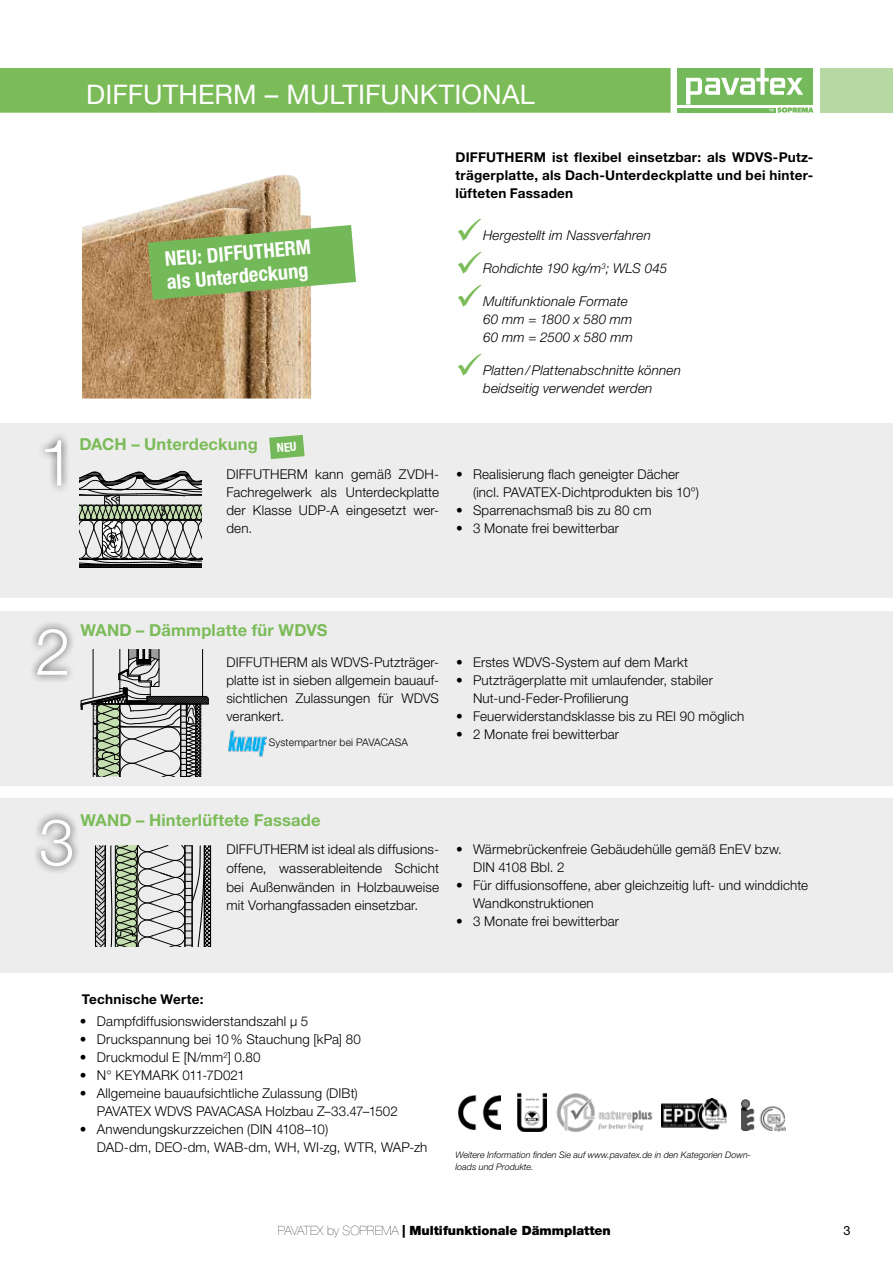
<style>
.page{position:relative;width:893px;height:1263px;background:#fff}
.page>*{position:absolute;margin:0;border:0;box-sizing:border-box;transform-origin:0 0}
.t1{font:300 64.65px "Helvetica Neue LT";color:#fff}
.t2{font:27px "Helvetica Neue LT";letter-spacing:.005em;color:#fff}
.t3{font:700 condensed 20.25px/23.1px "Helvetica Neue";color:#fff}
.t4{font:700 16.5px "Helvetica Neue LT Std";letter-spacing:.01em;color:#7bbb58}
.t5{font:300 13.5px/18px "Helvetica Neue LT";letter-spacing:.01em;color:#000}
.t6{font:italic 300 13.5px/18px "Helvetica Neue LT";letter-spacing:.01em;color:#000}
.t7{font:700 13.5px/18px "Helvetica Neue LT Std";letter-spacing:.02em;color:#000;text-align:justify}
.t8{font:900 12.75px "Helvetica Neue LT";color:#000}
.t9{font:12.75px "Helvetica Neue LT";color:#000}
.t10{font:300 10.5px "Helvetica Neue LT";letter-spacing:.015em;color:#000}
.t11{font:italic 300 9px/12px "Helvetica Neue LT";color:#000}
.s1{font-weight:900;font-stretch:condensed}
.s2{font-weight:200}
</style>
<div class="page">
<div style="left:0;top:68px;width:671px;height:45px;background:#7bbb58"></div>
<div style="left:820px;top:68px;width:73px;height:45px;background:#b6d9a3"></div>
<div style="left:677px;top:68px;width:136px;height:37px;background:#74b95b"></div>
<hr style="left:677px;top:108px;width:99px;height:4px;background:#74b95b">
<svg style="left:686px;top:68px;width:127px;height:45px"></svg>
<img style="left:82px;top:175px;width:229px;height:223px">
<svg style="left:148px;top:225px;width:208px;height:75px;background:#88b565"></svg>
<img style="left:458px;top:1095px;width:43px;height:34px">
<img style="left:517px;top:1093px;width:29px;height:38px">
<img style="left:662px;top:1099px;width:65px;height:31px">
<img style="left:741px;top:1099px;width:44px;height:32px">
<img style="left:556px;top:1093px;width:97px;height:39px">
<div style="left:0;top:611px;width:893px;height:174px;background:#ededed"></div>
<svg style="left:81px;top:649px;width:127px;height:137px"></svg>
<img style="left:228px;top:730px;width:39px;height:27px">
<div style="left:28px;top:620px;width:48px;height:64px;background:#000;opacity:.75"></div>
<div style="left:0;top:798px;width:893px;height:175px;background:#ededed"></div>
<svg style="left:95px;top:845px;width:117px;height:101px"></svg>
<div style="left:32px;top:810px;width:49px;height:65px;background:#000;opacity:.75"></div>
<div style="left:0;top:424px;width:893px;height:174px;background:#ededed"></div>
<hr style="left:80px;top:567px;width:122px;height:1px;background:#000">
<hr style="left:80px;top:598px;width:122px;height:1px;background:#000">
<svg style="left:79px;top:471px;width:124px;height:96px"></svg>
<div style="left:37px;top:431px;width:33px;height:63px;background:#000;opacity:.75"></div>
<svg style="left:269px;top:435px;width:36px;height:24px"></svg>
<h1 class="t1" style="left:39px;top:423px;width:37px">1</h1>
<h2 class="t2" style="left:86px;top:78px;width:450px">DIFFUTHERM – MULTIFUNKTIONAL</h2>
<h3 class="t3" style="left:164px;top:247px;width:148px;rotate:-5deg">NEU: DIFFUTHERM als Unterdeckung</h3>
<p class="t7" style="left:455px;top:148px;width:359px">DIFFUTHERM ist flexibel einsetzbar: als WDVS-Putz&shy;trägerplatte, als Dach-Unterdeckplatte und bei hinter&shy;lüfteten Fassaden</p>
<p class="t6" style="left:483px;top:226px;width:169px">Hergestellt im Nassverfahren</p>
<p class="t6" style="left:483px;top:259px;width:186px">Rohdichte 190 kg/m<sup>3</sup>; WLS 045</p>
<p class="t6" style="left:483px;top:292px;width:151px">Multifunktionale Formate<br>60 mm = 1800 x 580 mm<br>60 mm = 2500 x 580 mm</p>
<p class="t6" style="left:483px;top:361px;width:199px">Platten/Plattenabschnitte können beidseitig verwendet werden</p>
<p class="t4" style="left:79px;top:434px;width:180px">DACH – Unterdeckung</p>
<p class="t5" style="left:226px;top:465px;width:214px;text-align:justify">DIFFUTHERM kann gemäß ZVDH-Fachregelwerk als Unterdeckplatte der Klasse UDP-A eingesetzt wer&shy;den.</p>
<p class="t5" style="left:473px;top:465px;width:228px;text-indent:-17px"><span class="s1">•</span> Realisierung flach geneigter Dächer (incl. PAVATEX-Dichtprodukten bis 10°)</p>
<p class="t5" style="left:456px;top:501px;width:197px"><span class="s1">•</span> Sparrenachsmaß bis zu 80 cm</p>
<p class="t5" style="left:456px;top:519px;width:165px"><span class="s1">•</span> 3 Monate frei bewitterbar</p>
<h1 class="t1" style="left:35px;top:612px;width:37px">2</h1>
<p class="t4" style="left:80px;top:620px;width:248px">WAND – Dämmplatte für WDVS</p>
<p class="t5" style="left:226px;top:653px;width:214px;text-align:justify">DIFFUTHERM als WDVS-Putzträger&shy;platte ist in sieben allgemein bauauf&shy;sichtlichen Zulassungen für WDVS verankert.</p>
<p class="t10" style="left:269px;top:736px;width:141px">Systempartner bei PAVACASA</p>
<p class="t5" style="left:456px;top:653px;width:234px"><span class="s1">•</span> Erstes WDVS-System auf dem Markt</p>
<p class="t5" style="left:473px;top:671px;width:241px;text-indent:-17px"><span class="s1">•</span> Putzträgerplatte mit umlaufender, stabiler<br>Nut-und-Feder-Profilierung</p>
<p class="t5" style="left:456px;top:707px;width:290px"><span class="s1">•</span> Feuerwiderstandsklasse bis zu REI 90 möglich</p>
<p class="t5" style="left:456px;top:725px;width:165px"><span class="s1">•</span> 2 Monate frei bewitterbar</p>
<h1 class="t1" style="left:39px;top:803px;width:37px">3</h1>
<p class="t4" style="left:80px;top:810px;width:242px">WAND – Hinterlüftete Fassade</p>
<p class="t5" style="left:226px;top:840px;width:214px;line-height:18.8px;text-align:justify">DIFFUTHERM ist ideal als diffusions&shy;offene, wasserableitende Schicht bei Außenwänden in Holzbauweise mit Vorhangfassaden einsetzbar.</p>
<p class="t5" style="left:473px;top:840px;width:310px;text-indent:-17px"><span class="s1">•</span> Wärmebrückenfreie Gebäudehülle gemäß EnEV bzw.<br>DIN 4108 Bbl. 2</p>
<p class="t5" style="left:473px;top:876px;width:336px;text-indent:-17px"><span class="s1">•</span> Für diffusionsoffene, aber gleichzeitig luft- und winddichte<br>Wandkonstruktionen</p>
<p class="t5" style="left:456px;top:912px;width:165px"><span class="s1">•</span> 3 Monate frei bewitterbar</p>
<p class="t7" style="left:82px;top:989px;width:123px">Technische Werte:</p>
<p class="t5" style="left:80px;top:1012px;width:230px"><span class="s1">•</span> Dampfdiffusionswiderstandszahl µ 5</p>
<p class="t5" style="left:80px;top:1030px;width:282px"><span class="s1">•</span> Druckspannung bei 10% Stauchung [kPa] 80</p>
<p class="t5" style="left:80px;top:1048px;width:182px"><span class="s1">•</span> Druckmodul E [N/mm<sup>2</sup>] 0.80</p>
<p class="t5" style="left:80px;top:1066px;width:167px"><span class="s1">•</span> N° KEYMARK 011-7D021</p>
<p class="t5" style="left:97px;top:1084px;width:302px;text-indent:-17px"><span class="s1">•</span> Allgemeine bauaufsichtliche Zulassung (DIBt)<br>PAVATEX WDVS PAVACASA Holzbau Z–33.47–1502</p>
<p class="t5" style="left:97px;top:1120px;width:332px;text-indent:-17px"><span class="s1">•</span> Anwendungskurzzeichen (DIN 4108–10)<br>DAD-dm, DEO-dm, WAB-dm, WH, WI-zg, WTR, WAP-zh</p>
<p class="t11" style="left:455px;top:1149px;width:297px">Weitere Information finden Sie auf www.pavatex.de in den Kategorien Down&shy;loads und Produkte.</p>
<p class="t8" style="left:278px;top:1222px;width:335px"><span class="s2">PAVATEX by SOPREMA</span> | Multifunktionale Dämmplatten</p>
<p class="t9" style="left:843px;top:1222px;width:9px">3</p>
</div>
